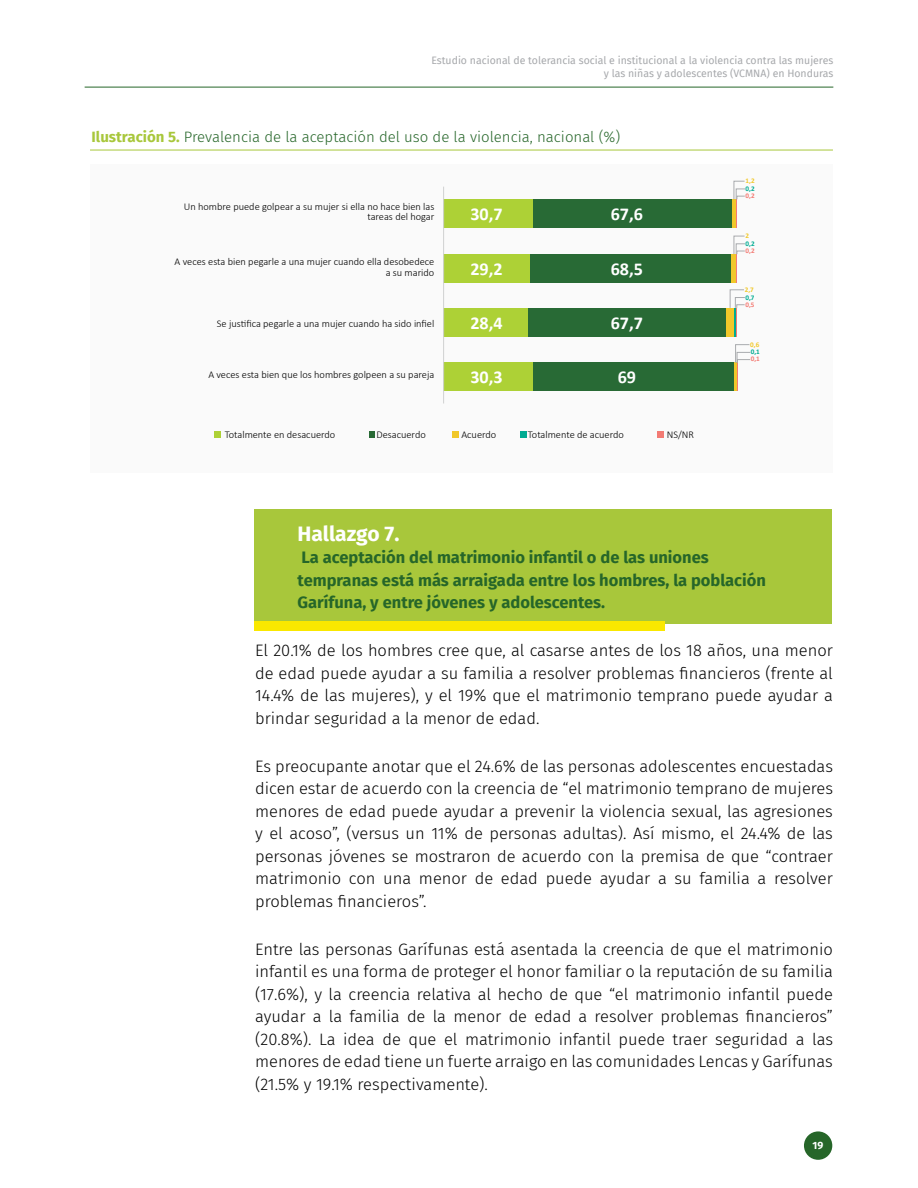
<style>
.page{position:relative;width:918px;height:1188px;background:#fff}
.page>*{position:absolute;margin:0;border:0;box-sizing:border-box;transform-origin:0 0}
.t1{font:700 21px "Fira Sans";letter-spacing:-.005em;color:#fff}
.t2{font:700 18.15px "Calibri";color:#fff}
.t3{font:300 16.5px/22.5px "Fira Sans";color:#000;text-align:justify}
.t4{font:700 16.5px/22.5px "Fira Sans";color:#266629}
.t5{font:300 15px "Fira Sans";color:#266629}
.t6{font:10.5px/13.5px "Fira Sans";color:#a7a9ac;text-align:right}
.t7{font:700 10.5px "Fira Sans";color:#fff}
.t8{font:300 10.35px/10.4px "Calibri";color:#000;text-align:right}
.t9{font:700 7.05px "Calibri";color:#00ab92}
.t10{font:700 7.05px "Calibri";color:#f37b74}
.t11{font:700 7.05px "Calibri";color:#f1c82a}
.s1{font-weight:700;color:#a8c73b}
</style>
<div class="page">
<hr style="left:85px;top:87px;width:748px;height:1px;background:#266629">
<div style="left:804px;top:1131px;width:28px;height:29px;background:#266629;border-radius:50%"></div>
<div style="left:254px;top:509px;width:578px;height:115px;background:#a8c73b"></div>
<div style="left:90px;top:164px;width:742px;height:308px;background:#fafafa"></div>
<hr style="left:90px;top:150px;width:743px;height:1px;background:#a8c73b">
<div style="left:214px;top:431px;width:7px;height:7px;background:#add136"></div>
<svg style="left:370px;top:431px;width:5px;height:7px"></svg>
<div style="left:452px;top:431px;width:7px;height:7px;background:#f1c82a"></div>
<div style="left:520px;top:431px;width:6px;height:7px;background:#00ab92"></div>
<div style="left:657px;top:431px;width:7px;height:7px;background:#f37b74"></div>
<div style="left:444px;top:199px;width:90px;height:29px;background:#add136"></div>
<div style="left:444px;top:254px;width:86px;height:29px;background:#add136"></div>
<div style="left:444px;top:308px;width:84px;height:28px;background:#add136"></div>
<div style="left:444px;top:363px;width:89px;height:28px;background:#add136"></div>
<div style="left:533px;top:199px;width:199px;height:29px;background:#286a35"></div>
<div style="left:530px;top:254px;width:201px;height:29px;background:#286a35"></div>
<div style="left:528px;top:308px;width:198px;height:28px;background:#286a35"></div>
<div style="left:533px;top:363px;width:201px;height:28px;background:#286a35"></div>
<hr style="left:732px;top:199px;width:4px;height:29px;background:#f1c82a">
<div style="left:731px;top:254px;width:5px;height:29px;background:#f1c82a"></div>
<div style="left:726px;top:308px;width:8px;height:28px;background:#f1c82a"></div>
<hr style="left:734px;top:363px;width:3px;height:28px;background:#f1c82a">
<hr style="left:443px;top:187px;width:1px;height:217px;background:#d0d1d1">
<svg style="left:734px;top:181px;width:11px;height:47px"></svg>
<svg style="left:734px;top:236px;width:11px;height:47px"></svg>
<svg style="left:730px;top:289px;width:15px;height:47px"></svg>
<svg style="left:735px;top:344px;width:16px;height:47px"></svg>
<div style="left:254px;top:621px;width:411px;height:10px;background:#fae800"></div>
<p class="t6" style="left:431px;top:53px;width:403px">Estudio nacional de tolerancia social e institucional a la violencia contra las mujeres y las niñas y adolescentes (VCMNA) en Honduras</p>
<p class="t5" style="left:92px;top:126px;width:530px"><span class="s1">Ilustración 5.</span> Prevalencia de la aceptación del uso de la violencia, nacional (%)</p>
<p class="t8" style="left:184px;top:201px;width:252px">Un hombre puede golpear a su mujer si ella no hace bien las tareas del hogar</p>
<p class="t8" style="left:175px;top:256px;width:261px">A veces esta bien pegarle a una mujer cuando ella desobedece a su marido</p>
<p class="t2" style="left:470px;top:202px;width:34px">30,7</p>
<p class="t2" style="left:611px;top:202px;width:34px">67,6</p>
<p class="t2" style="left:470px;top:257px;width:34px">29,2</p>
<p class="t2" style="left:611px;top:257px;width:34px">68,5</p>
<p class="t8" style="left:217px;top:318px;width:219px">Se justifica pegarle a una mujer cuando ha sido infiel</p>
<p class="t2" style="left:470px;top:312px;width:34px">28,4</p>
<p class="t2" style="left:611px;top:312px;width:34px">67,7</p>
<p class="t8" style="left:208px;top:369px;width:228px">A veces esta bien que los hombres golpeen a su pareja</p>
<p class="t2" style="left:470px;top:366px;width:34px">30,3</p>
<p class="t2" style="left:618px;top:366px;width:20px">69</p>
<p class="t8" style="left:225px;top:429px;width:112px">Totalmente en desacuerdo</p>
<p class="t8" style="left:376px;top:429px;width:51px">Desacuerdo</p>
<p class="t8" style="left:461px;top:429px;width:36px">Acuerdo</p>
<p class="t8" style="left:528px;top:429px;width:98px">Totalmente de acuerdo</p>
<p class="t8" style="left:667px;top:429px;width:29px">NS/NR</p>
<p class="t11" style="left:746px;top:177px;width:11px">1,2</p>
<p class="t9" style="left:746px;top:184px;width:11px">0,2</p>
<p class="t10" style="left:746px;top:191px;width:11px">0,2</p>
<p class="t11" style="left:746px;top:231px;width:5px">2</p>
<p class="t9" style="left:746px;top:239px;width:11px">0,2</p>
<p class="t10" style="left:746px;top:246px;width:11px">0,2</p>
<p class="t11" style="left:745px;top:285px;width:11px">2,7</p>
<p class="t9" style="left:745px;top:293px;width:11px">0,7</p>
<p class="t10" style="left:745px;top:300px;width:11px">0,5</p>
<p class="t11" style="left:750px;top:340px;width:11px">0,6</p>
<p class="t9" style="left:751px;top:348px;width:11px">0,1</p>
<p class="t10" style="left:751px;top:355px;width:11px">0,1</p>
<p class="t1" style="left:298px;top:516px;width:103px">Hallazgo 7.</p>
<p class="t4" style="left:298px;top:545px;width:470px">La aceptación del matrimonio infantil o de las uniones tempranas está más arraigada entre los hombres, la población<br>Garífuna, y entre jóvenes y adolescentes.</p>
<p class="t3" style="left:255px;top:639px;width:579px">El 20.1% de los hombres cree que, al casarse antes de los 18 años, una menor de edad puede ayudar a su familia a resolver problemas financieros (frente al 14.4% de las mujeres), y el 19% que el matrimonio temprano puede ayudar a brindar seguridad a la menor de edad.</p>
<p class="t3" style="left:255px;top:755px;width:579px">Es preocupante anotar que el 24.6% de las personas adolescentes encuestadas dicen estar de acuerdo con la creencia de “el matrimonio temprano de mujeres menores de edad puede ayudar a prevenir la violencia sexual, las agresiones y el acoso”, (versus un 11% de personas adultas). Así mismo, el 24.4% de las personas jóvenes se mostraron de acuerdo con la premisa de que “contraer matrimonio con una menor de edad puede ayudar a su familia a resolver problemas financieros”.</p>
<p class="t3" style="left:255px;top:938px;width:579px">Entre las personas Garífunas está asentada la creencia de que el matrimonio infantil es una forma de proteger el honor familiar o la reputación de su familia (17.6%), y la creencia relativa al hecho de que “el matrimonio infantil puede ayudar a la familia de la menor de edad a resolver problemas financieros” (20.8%). La idea de que el matrimonio infantil puede traer seguridad a las menores de edad tiene un fuerte arraigo en las comunidades Lencas y Garífunas (21.5% y 19.1% respectivamente).</p>
<p class="t7" style="left:812px;top:1136px;width:12px">19</p>
</div>
